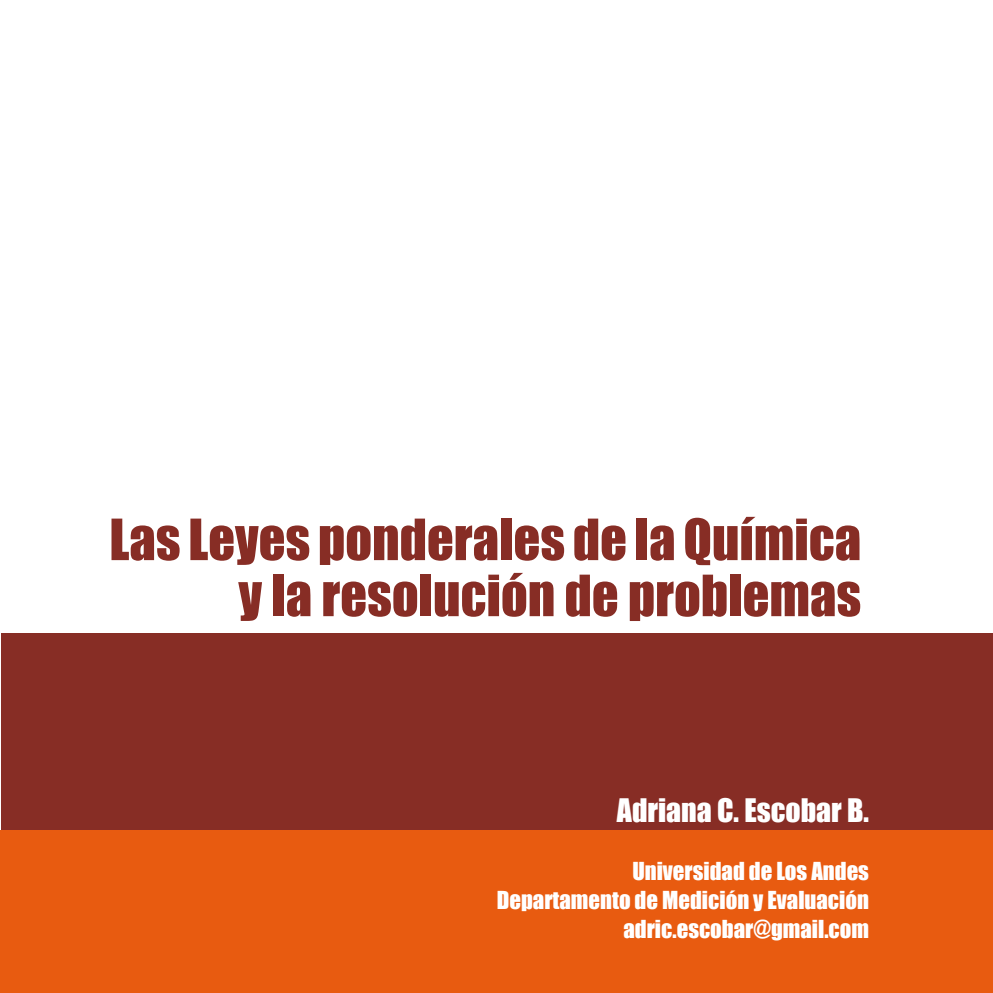
<style>
.page{position:relative;width:993px;height:993px;background:#fff}
.page>*{position:absolute;margin:0;border:0;box-sizing:border-box;transform-origin:0 0}
.t1{font:52.5px/56px "Impact";color:#872d25;text-align:right}
.t2{font:29.75px "Impact";color:#fff}
.t3{font:22.75px/28.9px "Impact";color:#fff;text-align:right}
</style>
<div class="page">
<div style="left:1px;top:632px;width:991px;height:347px;background:#872d25"></div>
<div style="left:0;top:829px;width:992px;height:163px;background:#e85b10"></div>
<h1 class="t1" style="left:109px;top:510px;width:753px">Las Leyes ponderales de la Química y la resolución de problemas</h1>
<h2 class="t2" style="left:616px;top:786px;width:253px">Adriana C. Escobar B.</h2>
<p class="t3" style="left:496px;top:855px;width:373px">Universidad de Los Andes<br>Departamento de Medición y Evaluación adric.escobar@gmail.com</p>
</div>
